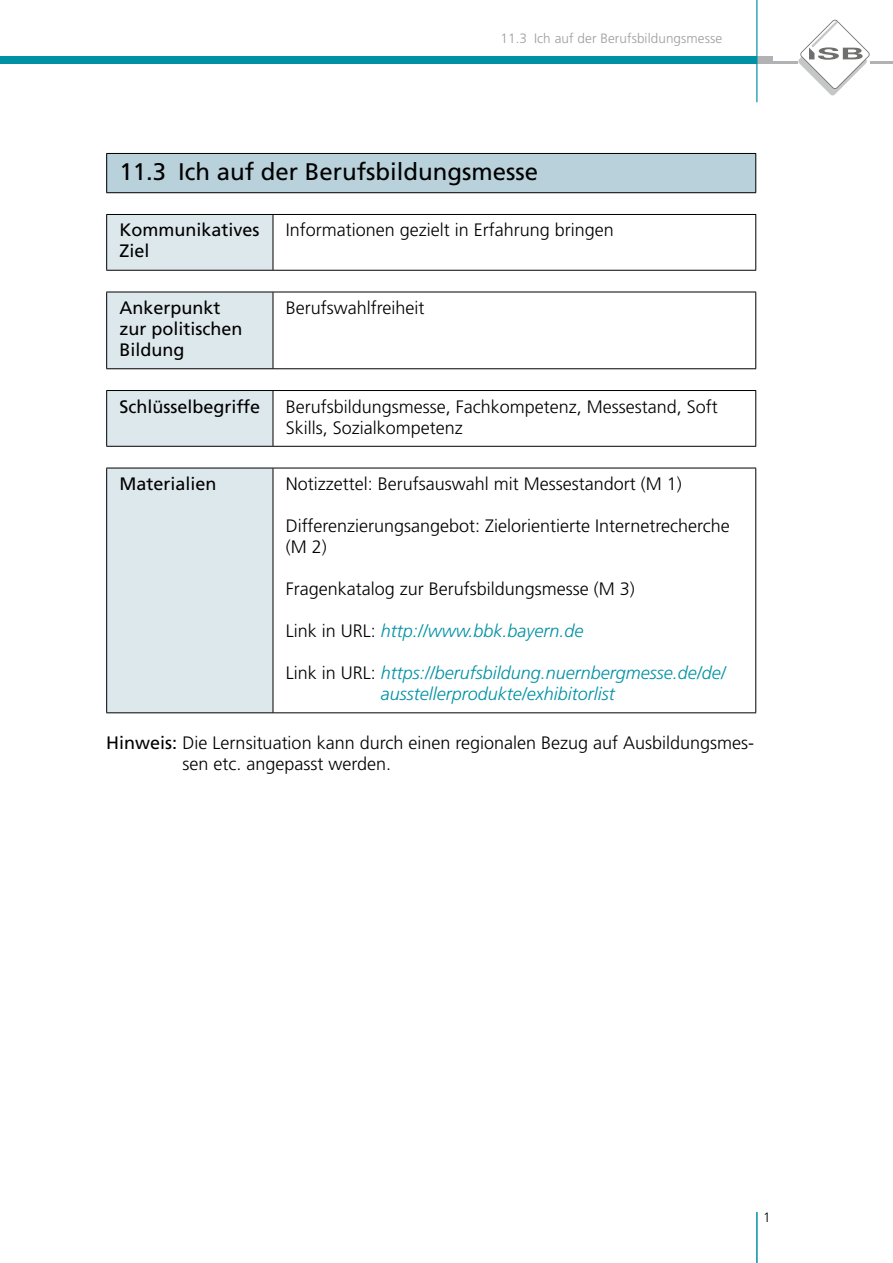
<style>
.page{position:relative;width:893px;height:1263px;background:#fff}
.page>*{position:absolute;margin:0;border:0;box-sizing:border-box;transform-origin:0 0}
.t1{font:24px "Frutiger LT Std";color:#000}
.t2{font:300 18px/21px "Frutiger LT Std";color:#000}
.t3{font:italic 300 18px/21px "Frutiger LT Std";color:#0091a4}
.t4{font:18px/21px "Frutiger LT Std";color:#000}
.t5{font:300 13.5px "Frutiger LT Std";letter-spacing:.005em;color:#9c9d9d}
.t6{font:300 13.5px "Frutiger LT Std";color:#000}
.s1{font-style:normal;color:#000}
.s2{font-weight:400}
</style>
<div class="page">
<div style="left:755px;top:56px;width:17px;height:8px;background:#b1b2b3"></div>
<hr style="left:757px;top:62px;width:136px;height:2px;background:#b1b2b3">
<div style="left:0;top:56px;width:757px;height:8px;background:#0091a4"></div>
<hr style="left:756px;top:0;width:1px;height:102px;background:#0091a4">
<svg style="left:798px;top:20px;width:72px;height:75px"></svg>
<hr style="left:756px;top:1212px;width:2px;height:51px;background:#0091a4">
<div style="left:107px;top:153px;width:649px;height:40px;background:#b8d1da"></div>
<hr style="left:106px;top:153px;width:650px;height:1px;background:#000">
<hr style="left:106px;top:154px;width:1px;height:38px;background:#000">
<hr style="left:755px;top:154px;width:1px;height:38px;background:#000">
<hr style="left:106px;top:192px;width:650px;height:1px;background:#000">
<div style="left:107px;top:214px;width:166px;height:56px;background:#dde8ed"></div>
<hr style="left:273px;top:214px;width:483px;height:1px;background:#000">
<hr style="left:755px;top:215px;width:1px;height:55px;background:#000">
<hr style="left:273px;top:270px;width:483px;height:1px;background:#000">
<hr style="left:106px;top:214px;width:167px;height:1px;background:#000">
<hr style="left:106px;top:215px;width:1px;height:55px;background:#000">
<hr style="left:273px;top:215px;width:1px;height:55px;background:#000">
<hr style="left:106px;top:270px;width:167px;height:1px;background:#000">
<div style="left:107px;top:292px;width:166px;height:77px;background:#dde8ed"></div>
<hr style="left:273px;top:292px;width:483px;height:1px;background:#000">
<hr style="left:755px;top:292px;width:1px;height:76px;background:#000">
<hr style="left:273px;top:368px;width:483px;height:1px;background:#000">
<hr style="left:106px;top:292px;width:167px;height:1px;background:#000">
<hr style="left:106px;top:292px;width:1px;height:76px;background:#000">
<hr style="left:273px;top:292px;width:1px;height:76px;background:#000">
<hr style="left:106px;top:368px;width:167px;height:1px;background:#000">
<div style="left:107px;top:390px;width:166px;height:56px;background:#dde8ed"></div>
<hr style="left:273px;top:390px;width:483px;height:1px;background:#000">
<hr style="left:755px;top:391px;width:1px;height:55px;background:#000">
<hr style="left:273px;top:446px;width:483px;height:1px;background:#000">
<hr style="left:106px;top:391px;width:1px;height:55px;background:#000">
<hr style="left:273px;top:391px;width:1px;height:55px;background:#000">
<hr style="left:106px;top:390px;width:167px;height:1px;background:#000">
<hr style="left:106px;top:446px;width:167px;height:1px;background:#000">
<div style="left:107px;top:468px;width:166px;height:245px;background:#dde8ed"></div>
<hr style="left:273px;top:468px;width:483px;height:1px;background:#000">
<hr style="left:755px;top:468px;width:1px;height:244px;background:#000">
<hr style="left:273px;top:712px;width:483px;height:1px;background:#000">
<hr style="left:106px;top:468px;width:167px;height:1px;background:#000">
<hr style="left:106px;top:468px;width:1px;height:244px;background:#000">
<hr style="left:273px;top:468px;width:1px;height:244px;background:#000">
<hr style="left:106px;top:712px;width:167px;height:1px;background:#000">
<p class="t5" style="left:501px;top:31px;width:223px">11.3 Ich auf der Berufsbildungsmesse</p>
<p class="t1" style="left:119px;top:158px;width:420px">11.3 Ich auf der Berufsbildungsmesse</p>
<p class="t4" style="left:119px;top:220px;width:142px">Kommunikatives<br>Ziel</p>
<p class="t2" style="left:286px;top:220px;width:330px">Informationen gezielt in Erfahrung bringen</p>
<p class="t4" style="left:119px;top:297px;width:125px">Ankerpunkt zur politischen<br>Bildung</p>
<p class="t2" style="left:286px;top:298px;width:140px">Berufswahlfreiheit</p>
<p class="t4" style="left:119px;top:396px;width:142px">Schlüsselbegriffe</p>
<p class="t2" style="left:286px;top:396px;width:434px">Berufsbildungsmesse, Fachkompetenz, Messestand, Soft<br>Skills, Sozialkompetenz</p>
<p class="t4" style="left:119px;top:473px;width:99px">Materialien</p>
<p class="t2" style="left:286px;top:474px;width:398px">Notizzettel: Berufsauswahl mit Messestandort (M 1)</p>
<p class="t2" style="left:286px;top:516px;width:446px">Differenzierungsangebot: Zielorientierte Internetrecherche (M 2)</p>
<p class="t2" style="left:286px;top:579px;width:351px">Fragenkatalog zur Berufsbildungsmesse (M 3)</p>
<p class="t3" style="left:286px;top:620px;width:299px"><span class="s1">Link in URL:</span> http://www.bbk.bayern.de</p>
<p class="t3" style="left:381px;top:662px;width:347px;text-indent:-95px"><span class="s1">Link in URL:</span> https://berufsbildung.nuernbergmesse.de/de/ ausstellerprodukte/exhibitorlist</p>
<p class="t2" style="left:182px;top:733px;width:573px;text-indent:-76px"><span class="s2">Hinweis:</span> Die Lernsituation kann durch einen regionalen Bezug auf Ausbildungsmes&shy;sen etc. angepasst werden.</p>
<p class="t6" style="left:763px;top:1210px;width:9px">1</p>
</div>
